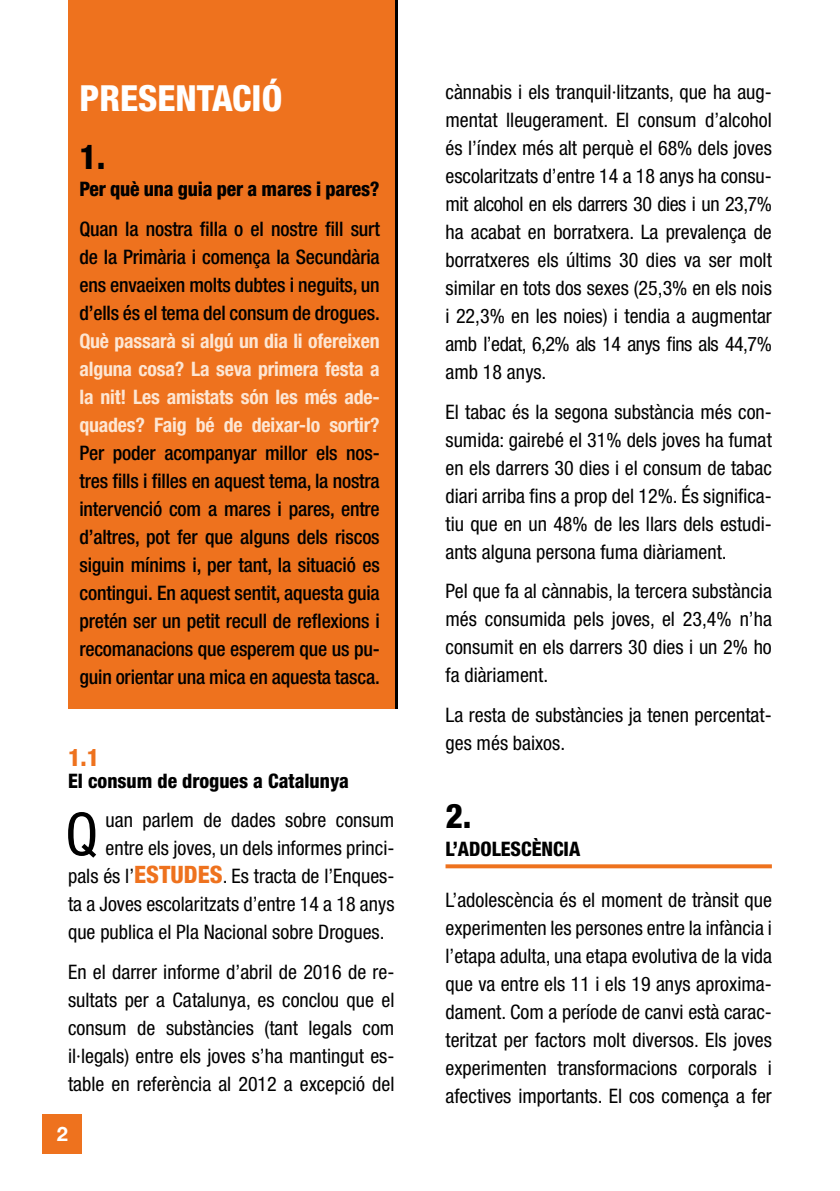
<style>
.page{position:relative;width:840px;height:1191px;background:#fff}
.page>*{position:absolute;margin:0;border:0;box-sizing:border-box;transform-origin:0 0}
.t1{font:condensed 59.2px "Helvetica Neue LT Std";color:#000}
.t2{font:800 condensed 36px "Helvetica Neue LT Std";color:#fff}
.t3{font:800 condensed 34px "Helvetica Neue LT Std";color:#000}
.t4{font:800 condensed 24px "Helvetica Neue LT Std";color:#ee721e}
.t5{font:condensed 20px/28px "Helvetica Neue LT Std";color:#000;text-align:justify}
.t6{font:500 condensed 20px/28px "Helvetica Neue LT Std";letter-spacing:-.01em;color:#000;text-align:justify}
.t7{font:700 condensed 20px/28px "Helvetica Neue LT Std";letter-spacing:-.01em;color:#fde6d3;text-align:justify}
.t8{font:800 condensed 20px "Helvetica Neue LT Std";color:#000}
.t9{font:700 20px "Helvetica Neue LT Std";color:#fff}
.s1{font-weight:800;font-size:24px;color:#ee721e}
</style>
<div class="page">
<div style="left:43px;top:1114px;width:39px;height:40px;background:#ee721e"></div>
<svg style="left:445px;top:864px;width:326px;height:4px"></svg>
<div style="left:367px;top:0;width:30px;height:709px;background:linear-gradient(to bottom,#000,#000)"></div>
<div style="left:68px;top:0;width:326px;height:709px;background:#ee721e"></div>
<h2 class="t2" style="left:79px;top:76px;width:204px">PRESENTACIÓ</h2>
<h3 class="t3" style="left:79px;top:135px;width:27px">1.</h3>
<p class="t8" style="left:79px;top:177px;width:302px">Per què una guia per a mares i pares?</p>
<p class="t6" style="left:79px;top:214px;width:302px">Quan la nostra filla o el nostre fill surt de la Primària i comença la Secundària ens envaeixen molts dubtes i neguits, un d’ells és el tema del consum de drogues.</p>
<p class="t7" style="left:79px;top:326px;width:302px">Què passarà si algú un dia li ofereixen alguna cosa? La seva primera festa a la nit! Les amistats són les més ade&shy;quades? Faig bé de deixar-lo sortir?</p>
<p class="t6" style="left:79px;top:438px;width:302px">Per poder acompanyar millor els nos&shy;tres fills i filles en aquest tema, la nostra intervenció com a mares i pares, entre d’altres, pot fer que alguns dels riscos siguin mínims i, per tant, la situació es contingui. En aquest sentit, aquesta guia pretén ser un petit recull de reflexions i recomanacions que esperem que us pu&shy;guin orientar una mica en aquesta tasca.</p>
<p class="t4" style="left:68px;top:742px;width:33px">1.1</p>
<p class="t8" style="left:68px;top:768px;width:282px">El consum de drogues a Catalunya</p>
<h1 class="t1" style="left:65px;top:800px;width:34px">Q</h1>
<p class="t5" style="left:106px;top:806px;width:290px">uan parlem de dades sobre consum</p>
<p class="t5" style="left:106px;top:834px;width:290px">entre els joves, un dels informes princi-</p>
<p class="t5" style="left:68px;top:862px;width:327px">pals és l’<span class="s1">ESTUDES</span>. Es tracta de l’Enques-</p>
<p class="t5" style="left:68px;top:890px;width:328px">ta a Joves escolaritzats d’entre 14 a 18 anys</p>
<p class="t5" style="left:68px;top:918px;width:318px">que publica el Pla Nacional sobre Drogues.</p>
<p class="t5" style="left:68px;top:957px;width:328px">En el darrer informe d’abril de 2016 de re&shy;sultats per a Catalunya, es conclou que el consum de substàncies (tant legals com il·legals) entre els joves s’ha mantingut es&shy;table en referència al 2012 a excepció del</p>
<p class="t9" style="left:57px;top:1121px;width:13px">2</p>
<p class="t5" style="left:445px;top:78px;width:328px">cànnabis i els tranquil·litzants, que ha aug&shy;mentat lleugerament. El consum d’alcohol és l’índex més alt perquè el 68% dels joves escolaritzats d’entre 14 a 18 anys ha consu&shy;mit alcohol en els darrers 30 dies i un 23,7% ha acabat en borratxera. La prevalença de borratxeres els últims 30 dies va ser molt similar en tots dos sexes (25,3% en els nois i 22,3% en les noies) i tendia a augmentar amb l’edat, 6,2% als 14 anys fins als 44,7% amb 18 anys.</p>
<p class="t5" style="left:445px;top:397px;width:328px">El tabac és la segona substància més con&shy;sumida: gairebé el 31% dels joves ha fumat en els darrers 30 dies i el consum de tabac diari arriba fins a prop del 12%. És significa&shy;tiu que en un 48% de les llars dels estudi&shy;ants alguna persona fuma diàriament.</p>
<p class="t5" style="left:445px;top:577px;width:328px">Pel que fa al cànnabis, la tercera substància més consumida pels joves, el 23,4% n’ha consumit en els darrers 30 dies i un 2% ho fa diàriament.</p>
<p class="t5" style="left:445px;top:700px;width:327px">La resta de substàncies ja tenen percentat&shy;ges més baixos.</p>
<h3 class="t3" style="left:445px;top:795px;width:27px">2.</h3>
<p class="t8" style="left:445px;top:837px;width:136px">L’ADOLESCÈNCIA</p>
<p class="t5" style="left:445px;top:885px;width:328px">L’adolescència és el moment de trànsit que experimenten les persones entre la infància i l’etapa adulta, una etapa evolutiva de la vida que va entre els 11 i els 19 anys aproxima&shy;dament. Com a període de canvi està carac&shy;teritzat per factors molt diversos. Els joves experimenten transformacions corporals i afectives importants. El cos comença a fer</p>
</div>
